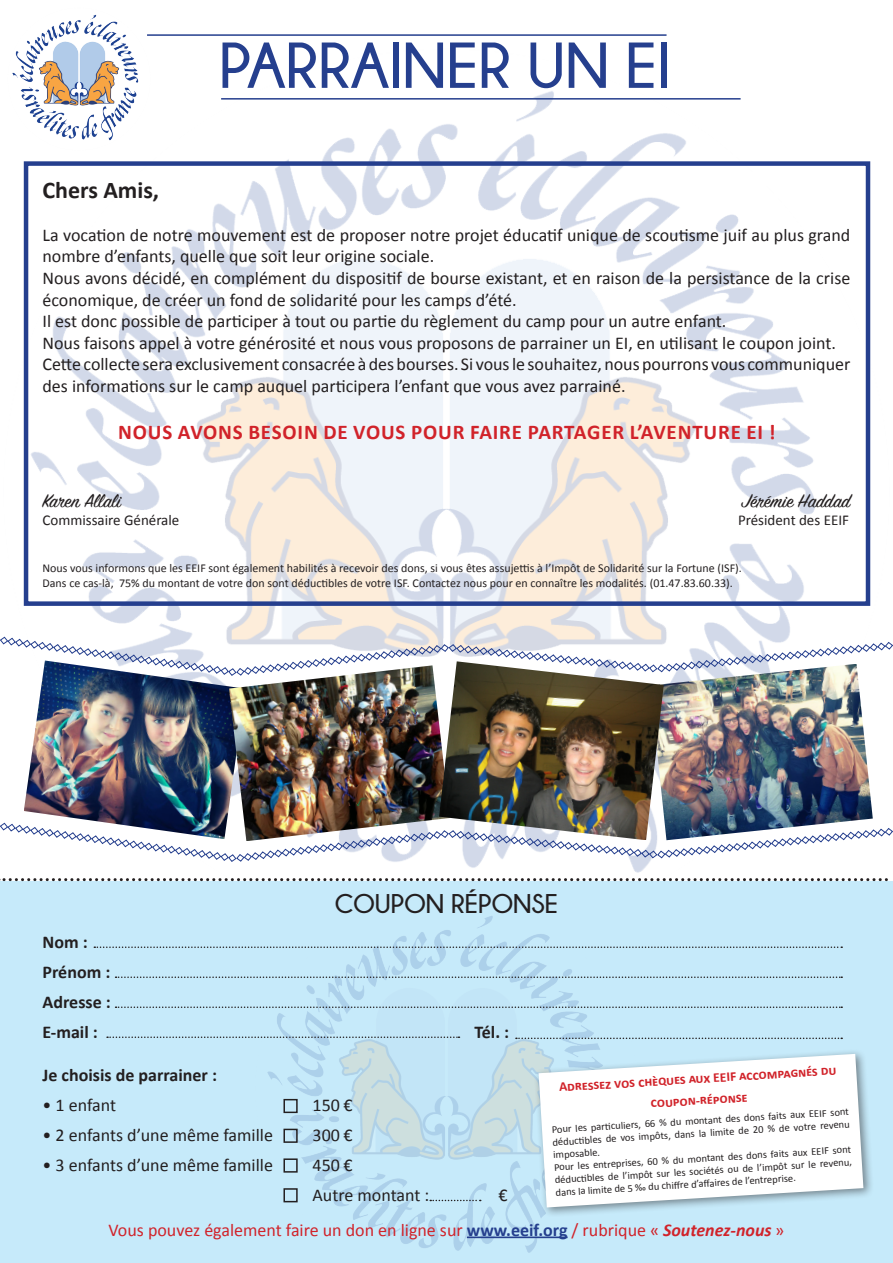
<style>
.page{position:relative;width:893px;height:1263px;background:#fff}
.page>*{position:absolute;margin:0;border:0;box-sizing:border-box;transform-origin:0 0}
.t1{font:700 64.5px "Champagne&Limousines";color:#253f8e}
.t2{font:700 27px "Champagne&Limousines";color:#231f20}
.t3{font:700 24px "Calibri";color:#231f20}
.t4{font:700 21px "Calibri";letter-spacing:.04em;color:#d1232a}
.t5{font:21px "Sign Painter House Script";color:#231f20}
.t6{font:18px/21.6px "Calibri";color:#231f20}
.t7{font:18px "Calibri";color:#d1232a}
.t8{font:700 18px "Calibri";color:#231f20}
.t9{font:15px "Calibri";color:#231f20}
.t10{font:700 13.5px/21.6px "Calibri";color:#d1232a;text-align:center}
.t11{font:12px "Calibri";color:#231f20}
.t12{font:10.5px/13.2px "Calibri";color:#231f20;text-align:justify}
.s1{font-weight:700;color:#253f8e}
.s2{font-weight:700;font-style:italic}
</style>
<div class="page">
<img style="left:23px;top:34px;width:848px;height:839px">
<div style="left:24px;top:161px;width:846px;height:445px;border:4px solid #253f8e"></div>
<div style="left:0;top:881px;width:893px;height:382px;background:#c6eafa"></div>
<img style="left:267px;top:916px;width:333px;height:337px">
<svg style="left:516px;top:1037px;width:326px;height:2px"></svg>
<svg style="left:94px;top:946px;width:748px;height:2px"></svg>
<svg style="left:116px;top:976px;width:726px;height:2px"></svg>
<svg style="left:116px;top:1006px;width:726px;height:2px"></svg>
<svg style="left:107px;top:1036px;width:352px;height:2px"></svg>
<svg style="left:430px;top:1200px;width:51px;height:1px"></svg>
<div style="left:283px;top:1099px;width:15px;height:14px;border:2px solid #231f20"></div>
<div style="left:283px;top:1129px;width:15px;height:14px;border:2px solid #231f20"></div>
<div style="left:283px;top:1158px;width:15px;height:14px;border:2px solid #231f20"></div>
<div style="left:283px;top:1188px;width:15px;height:14px;border:2px solid #231f20"></div>
<svg style="left:0;top:878px;width:888px;height:3px"></svg>
<hr style="left:147px;top:34px;width:519px;height:2px;background:#253f8e">
<hr style="left:221px;top:98px;width:520px;height:2px;background:#253f8e">
<img style="left:12px;top:14px;width:140px;height:138px">
<div style="left:534px;top:1049px;width:340px;height:169px;background:#231f20;opacity:.5"></div>
<svg style="left:539px;top:1054px;width:324px;height:153px;background:#f4f9fb"></svg>
<img style="left:24px;top:676px;width:205px;height:146px">
<img style="left:229px;top:676px;width:210px;height:146px">
<img style="left:664px;top:676px;width:209px;height:146px">
<svg style="left:0;top:822px;width:893px;height:40px"></svg>
<svg style="left:0;top:636px;width:893px;height:40px"></svg>
<hr style="left:467px;top:1236px;width:101px;height:2px;background:#253f8e">
<img style="left:439px;top:661px;width:225px;height:179px">
<p class="t1" style="left:219px;top:30px;width:453px">PARRAINER UN EI</p>
<p class="t3" style="left:43px;top:174px;width:118px">Chers Amis,</p>
<p class="t6" style="left:43px;top:224px;width:809px">La vocation de notre mouvement est de proposer notre projet éducatif unique de scoutisme juif au plus grand nombre d’enfants, quelle que soit leur origine sociale.</p>
<p class="t6" style="left:43px;top:267px;width:809px">Nous avons décidé, en complément du dispositif de bourse existant, et en raison de la persistance de la crise économique, de créer un fond de solidarité pour les camps d’été.</p>
<p class="t6" style="left:43px;top:311px;width:685px">Il est donc possible de participer à tout ou partie du règlement du camp pour un autre enfant.</p>
<p class="t6" style="left:43px;top:332px;width:795px">Nous faisons appel à votre générosité et nous vous proposons de parrainer un EI, en utilisant le coupon joint.</p>
<p class="t6" style="left:43px;top:354px;width:809px">Cette collecte sera exclusivement consacrée à des bourses. Si vous le souhaitez, nous pourrons vous communiquer des informations sur le camp auquel participera l’enfant que vous avez parrainé.</p>
<p class="t4" style="left:118px;top:418px;width:659px">NOUS AVONS BESOIN DE VOUS POUR FAIRE PARTAGER L’AVENTURE EI !</p>
<p class="t5" style="left:43px;top:488px;width:80px">Karen Allali</p>
<p class="t5" style="left:741px;top:488px;width:110px">Jérémie Haddad</p>
<p class="t9" style="left:43px;top:511px;width:138px">Commissaire Générale</p>
<p class="t9" style="left:738px;top:511px;width:112px">Président des EEIF</p>
<p class="t11" style="left:43px;top:560px;width:701px">Nous vous informons que les EEIF sont également habilités à recevoir des dons, si vous êtes assujettis à l’Impôt de Solidarité sur la Fortune (ISF).</p>
<p class="t11" style="left:43px;top:575px;width:692px">Dans ce cas-là, 75% du montant de votre don sont déductibles de votre ISF. Contactez nous pour en connaître les modalités. (01.47.83.60.33).</p>
<p class="t2" style="left:335px;top:889px;width:225px">COUPON RÉPONSE</p>
<p class="t8" style="left:43px;top:930px;width:47px">Nom :</p>
<p class="t8" style="left:43px;top:960px;width:69px">Prénom :</p>
<p class="t8" style="left:43px;top:990px;width:70px">Adresse :</p>
<p class="t8" style="left:43px;top:1020px;width:57px">E-mail :</p>
<p class="t8" style="left:475px;top:1020px;width:36px">Tél. :</p>
<p class="t8" style="left:43px;top:1064px;width:176px">Je choisis de parrainer :</p>
<p class="t6" style="left:43px;top:1094px;width:75px">• 1 enfant</p>
<p class="t6" style="left:313px;top:1094px;width:42px">150 €</p>
<p class="t6" style="left:43px;top:1124px;width:232px">• 2 enfants d’une même famille</p>
<p class="t6" style="left:313px;top:1124px;width:42px">300 €</p>
<p class="t6" style="left:43px;top:1154px;width:232px">• 3 enfants d’une même famille</p>
<p class="t6" style="left:313px;top:1154px;width:42px">450 €</p>
<p class="t6" style="left:313px;top:1184px;width:118px">Autre montant :</p>
<p class="t6" style="left:498px;top:1184px;width:11px">€</p>
<p class="t10" style="left:559px;top:1075px;width:279px;rotate:-3deg">Adressez vos chèques aux EEIF accompagnés du coupon-réponse</p>
<p class="t12" style="left:551px;top:1122px;width:299px;rotate:-3deg">Pour les parti culiers, 66 % du montant des dons faits aux EEIF sont déducti bles de vos impôts, dans la limite de 20 % de votre revenu imposable.</p>
<p class="t12" style="left:554px;top:1160px;width:299px;line-height:12.8px;rotate:-3deg">Pour les entreprises, 60 % du montant des dons faits aux EEIF sont déducti bles de l’impôt sur les sociétés ou de l’impôt sur le revenu, dans la limite de 5 ‰ du chiff re d’aff aires de l’entreprise.</p>
<p class="t7" style="left:109px;top:1218px;width:677px">Vous pouvez également faire un don en ligne sur <span class="s1">www.eeif.org</span> / rubrique « <span class="s2">Soutenez-nous</span> »</p>
</div>
